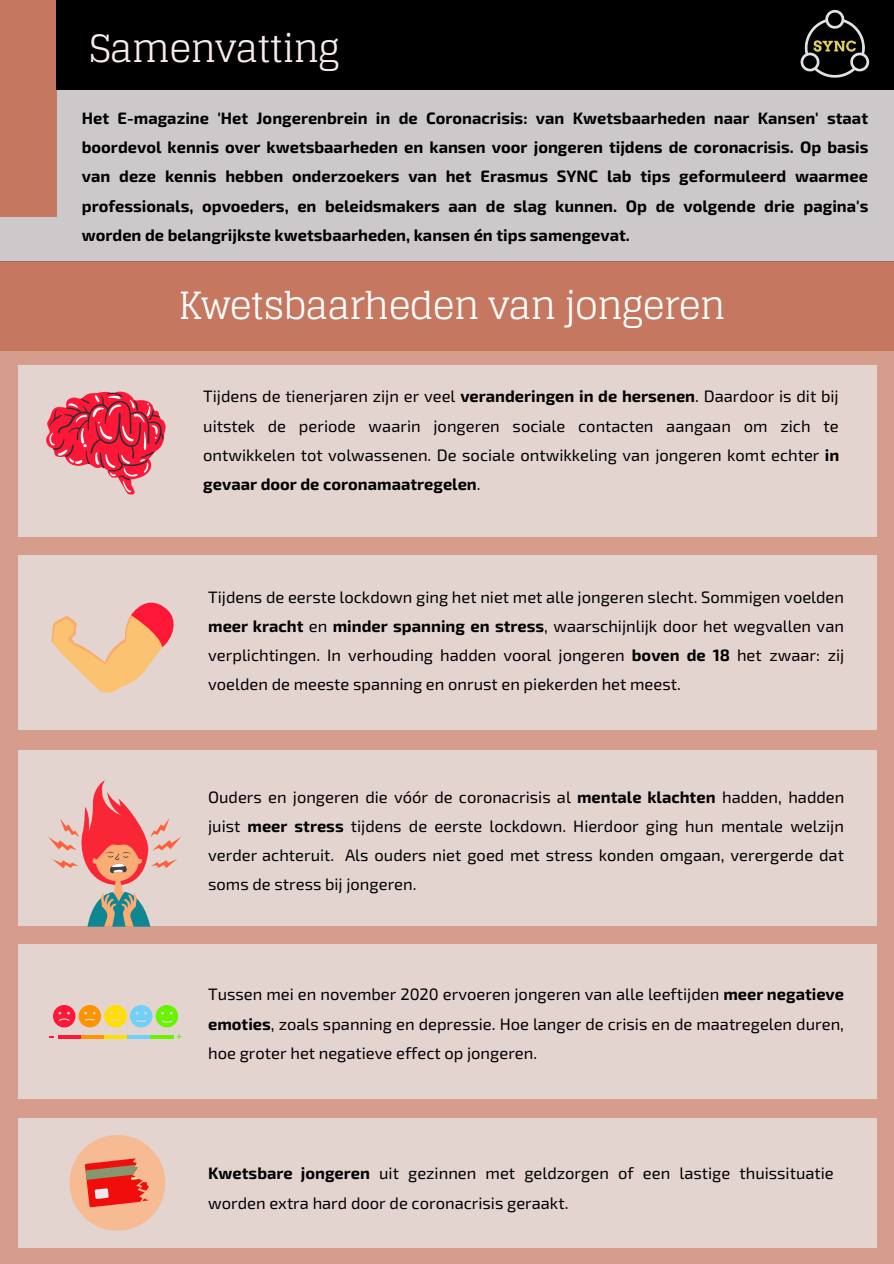
<style>
.page{position:relative;width:894px;height:1264px;background:#fff}
.page>*{position:absolute;margin:0;border:0;box-sizing:border-box;transform-origin:0 0}
.t1{font:37.5px "Glegoo";letter-spacing:-.03em;color:#fff}
.t2{font:37.5px "Glegoo";letter-spacing:-.03em;color:#faebeb}
.t3{font:16.5px/29.2px "Exo 2";color:#000;text-align:justify}
.t4{font:700 16.5px/29.2px "Exo 2";color:#000;text-align:justify}
.s1{font-weight:700}
</style>
<div class="page">
<div style="left:0;top:261px;width:893px;height:1002px;background:#d69d8d"></div>
<div style="left:18px;top:366px;width:858px;height:170px;background:#e4d4d0"></div>
<div style="left:18px;top:750px;width:858px;height:176px;background:#e4d4d0"></div>
<div style="left:18px;top:555px;width:858px;height:174px;background:#e4d4d0"></div>
<div style="left:18px;top:944px;width:858px;height:155px;background:#e4d4d0"></div>
<div style="left:18px;top:1118px;width:858px;height:129px;background:#e4d4d0"></div>
<div style="left:0;top:261px;width:893px;height:90px;background:#c67760"></div>
<svg style="left:46px;top:391px;width:120px;height:104px"></svg>
<svg style="left:48px;top:780px;width:133px;height:146px"></svg>
<svg style="left:53px;top:1005px;width:125px;height:22px"></svg>
<hr style="left:58px;top:1035px;width:23px;height:3px;background:#ff1737">
<hr style="left:81px;top:1035px;width:23px;height:3px;background:#ff9300">
<hr style="left:104px;top:1035px;width:23px;height:3px;background:#ffdf00">
<hr style="left:127px;top:1035px;width:23px;height:3px;background:#71d0fa">
<hr style="left:150px;top:1035px;width:23px;height:3px;background:#68f300">
<svg style="left:177px;top:1034px;width:4px;height:4px"></svg>
<svg style="left:52px;top:602px;width:122px;height:91px"></svg>
<div style="left:69px;top:1134px;width:96px;height:96px;background:#f6bb92;border-radius:50%"></div>
<svg style="left:85px;top:1158px;width:64px;height:49px"></svg>
<div style="left:0;top:89px;width:893px;height:172px;background:#cdc9cb"></div>
<div style="left:0;top:0;width:56px;height:217px;background:#c67760"></div>
<div style="left:56px;top:0;width:837px;height:89px;background:#000"></div>
<img style="left:766px;top:9px;width:127px;height:81px">
<p class="t2" style="left:89px;top:27px;width:252px">Samenvatting</p>
<p class="t4" style="left:82px;top:102px;width:788px">Het E-magazine 'Het Jongerenbrein in de Coronacrisis: van Kwetsbaarheden naar Kansen' staat boordevol kennis over kwetsbaarheden en kansen voor jongeren tijdens de coronacrisis. Op basis van deze kennis hebben onderzoekers van het Erasmus SYNC lab tips geformuleerd waarmee professionals, opvoeders, en beleidsmakers aan de slag kunnen. Op de volgende drie pagina's worden de belangrijkste kwetsbaarheden, kansen én tips samengevat.</p>
<p class="t1" style="left:178px;top:284px;width:548px">Kwetsbaarheden van jongeren</p>
<p class="t3" style="left:203px;top:381px;width:637px">Tijdens de tienerjaren zijn er veel <span class="s1">veranderingen in de hersenen</span>. Daardoor is dit bij uitstek de periode waarin jongeren sociale contacten aangaan om zich te ontwikkelen tot volwassenen. De sociale ontwikkeling van jongeren komt echter <span class="s1">in gevaar door de coronamaatregelen</span>.</p>
<p class="t3" style="left:208px;top:581px;width:637px">Tijdens de eerste lockdown ging het niet met alle jongeren slecht. Sommigen voelden <span class="s1">meer kracht</span> en <span class="s1">minder spanning en stress</span>, waarschijnlijk door het wegvallen van verplichtingen. In verhouding hadden vooral jongeren <span class="s1">boven de 18</span> het zwaar: zij voelden de meeste spanning en onrust en piekerden het meest.</p>
<p class="t3" style="left:208px;top:781px;width:637px">Ouders en jongeren die vóór de coronacrisis al <span class="s1">mentale klachten</span> hadden, hadden juist <span class="s1">meer stress</span> tijdens de eerste lockdown. Hierdoor ging hun mentale welzijn verder achteruit. Als ouders niet goed met stress konden omgaan, verergerde dat soms de stress bij jongeren.</p>
<p class="t3" style="left:208px;top:979px;width:637px">Tussen mei en november 2020 ervoeren jongeren van alle leeftijden <span class="s1">meer negatieve emoties</span>, zoals spanning en depressie. Hoe langer de crisis en de maatregelen duren, hoe groter het negatieve effect op jongeren.</p>
<p class="t3" style="left:208px;top:1158px;width:627px"><span class="s1">Kwetsbare jongeren</span> uit gezinnen met geldzorgen of een lastige thuissituatie worden extra hard door de coronacrisis geraakt.</p>
</div>
